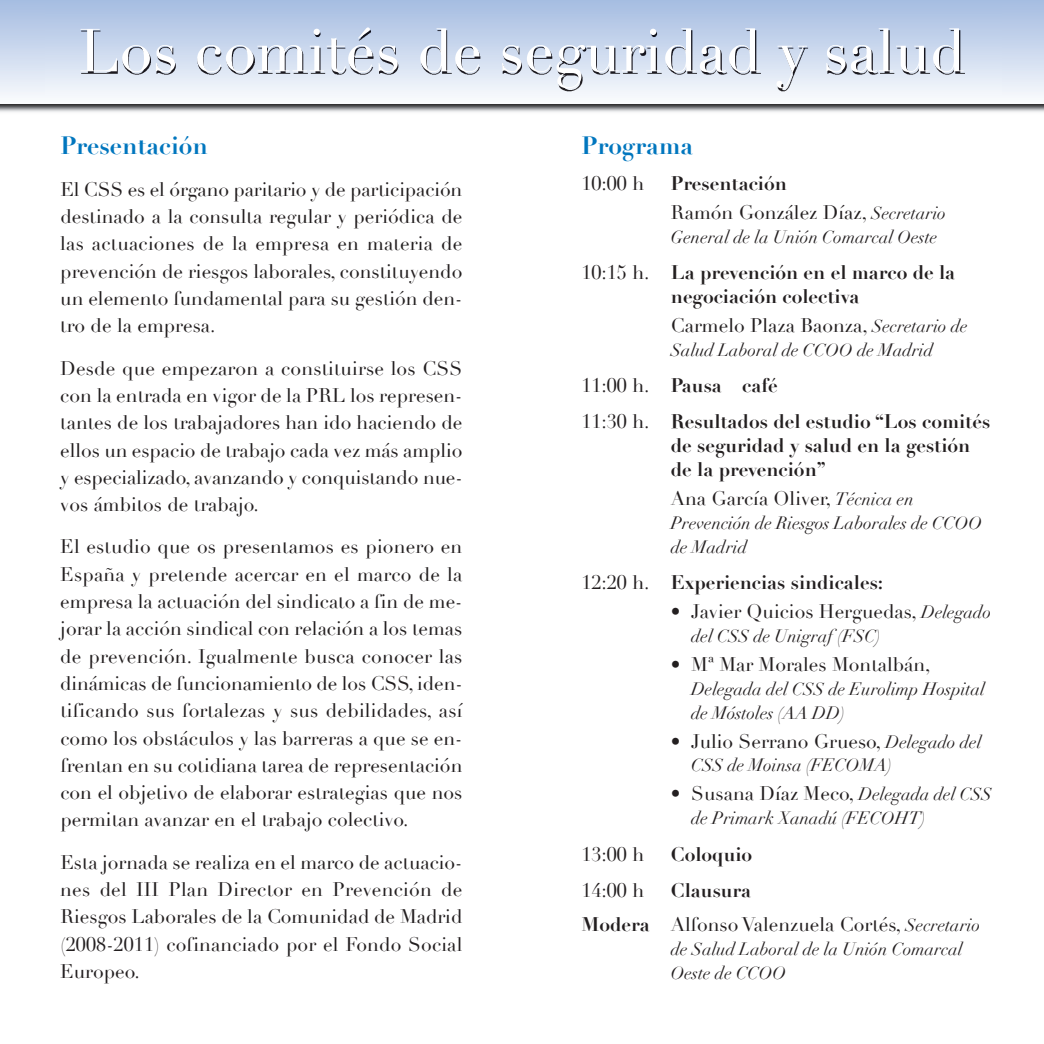
<style>
.page{position:relative;width:1044px;height:1044px;background:#fff}
.page>*{position:absolute;margin:0;border:0;box-sizing:border-box;transform-origin:0 0}
.t1{font:59.5px "Didot";color:#fff}
.t2{font:700 24.5px "Didot";color:#0076be}
.t3{font:19.25px/27.3px "Didot";color:#231f20;text-align:justify}
.t4{font:700 19.25px/24px "Didot";color:#231f20}
.t5{font:italic 17.5px/24px "Didot";color:#231f20}
.s1{font-weight:700}
.s2{font-style:italic;font-size:17.5px}
.s3{font-weight:400}
</style>
<div class="page">
<img style="left:0;top:104px;width:1043px;height:8px">
<div style="left:0;top:0;width:1043px;height:103px;background:linear-gradient(to bottom,#a4bbe0,#f9fbfd)"></div>
<img style="left:46px;top:6px;width:955px;height:89px">
<h1 class="t1" style="left:79px;top:15px;width:887px">Los comités de seguridad y salud</h1>
<p class="t2" style="left:60px;top:130px;width:149px">Presentación</p>
<p class="t3" style="left:60px;top:176px;width:403px">El CSS es el órgano paritario y de participación destinado a la consulta regular y periódica de las actuaciones de la empresa en materia de prevención de riesgos laborales, constituyendo un elemento fundamental para su gestión den&shy;tro de la empresa.</p>
<p class="t3" style="left:60px;top:354px;width:404px">Desde que empezaron a constituirse los CSS con la entrada en vigor de la PRL los represen&shy;tantes de los trabajadores han ido haciendo de ellos un espacio de trabajo cada vez más amplio y especializado, avanzando y conquistando nue&shy;vos ámbitos de trabajo.</p>
<p class="t3" style="left:60px;top:533px;width:403px">El estudio que os presentamos es pionero en España y pretende acercar en el marco de la empresa la actuación del sindicato a fin de me&shy;jorar la acción sindical con relación a los temas de prevención. Igualmente busca conocer las dinámicas de funcionamiento de los CSS, iden&shy;tificando sus fortalezas y sus debilidades, así como los obstáculos y las barreras a que se en&shy;frentan en su cotidiana tarea de representación con el objetivo de elaborar estrategias que nos permitan avanzar en el trabajo colectivo.</p>
<p class="t3" style="left:60px;top:848px;width:403px">Esta jornada se realiza en el marco de actuacio&shy;nes del III Plan Director en Prevención de Riesgos Laborales de la Comunidad de Madrid (2008-2011) cofinanciado por el Fondo Social Europeo.</p>
<p class="t2" style="left:581px;top:130px;width:113px">Programa</p>
<p class="t3" style="left:581px;top:170px;width:64px">10:00 h</p>
<p class="t3" style="left:670px;top:169px;width:276px;line-height:28.9px"><span class="s1">Presentación<br></span>Ramón González Díaz, <span class="s2">Secretario</span></p>
<p class="t5" style="left:670px;top:225px;width:268px">General de la Unión Comarcal Oeste</p>
<p class="t4" style="left:581px;top:260px;width:375px;text-align:center"><span class="s3">10:15 h.</span> La prevención en el marco de la negociación colectiva</p>
<p class="t3" style="left:670px;top:312px;width:298px">Carmelo Plaza Baonza, <span class="s2">Secretario de</span></p>
<p class="t5" style="left:670px;top:338px;width:264px">Salud Laboral de CCOO de Madrid</p>
<p class="t4" style="left:581px;top:367px;width:410px;line-height:36.2px"><span class="s3">11:00 h.</span> Pausa – café<br><span class="s3">11:30 h.</span> Resultados del estudio “Los comités</p>
<p class="t4" style="left:670px;top:433px;width:301px">de seguridad y salud en la gestión de la prevención”</p>
<p class="t3" style="left:670px;top:485px;width:244px">Ana García Oliver, <span class="s2">Técnica en</span></p>
<p class="t5" style="left:670px;top:511px;width:313px">Prevención de Riesgos Laborales de CCOO de Madrid</p>
<p class="t4" style="left:581px;top:570px;width:303px"><span class="s3">12:20 h.</span> Experiencias sindicales:</p>
<p class="t3" style="left:670px;top:598px;width:321px">• Javier Quicios Herguedas, <span class="s2">Delegado</span></p>
<p class="t5" style="left:691px;top:624px;width:191px">del CSS de Unigraf (FSC)</p>
<p class="t3" style="left:670px;top:651px;width:261px">• Mª Mar Morales Montalbán,</p>
<p class="t5" style="left:691px;top:677px;width:295px">Delegada del CSS de Eurolimp Hospital de Móstoles (AA DD)</p>
<p class="t3" style="left:670px;top:727px;width:312px">• Julio Serrano Grueso, <span class="s2">Delegado del</span></p>
<p class="t5" style="left:691px;top:753px;width:202px">CSS de Moinsa (FECOMA)</p>
<p class="t3" style="left:670px;top:780px;width:322px">• Susana Díaz Meco, <span class="s2">Delegada del CSS</span></p>
<p class="t5" style="left:691px;top:806px;width:236px">de Primark Xanadú (FECOHT)</p>
<p class="t3" style="left:581px;top:840px;width:64px">13:00 h</p>
<p class="t4" style="left:670px;top:841px;width:83px">Coloquio</p>
<p class="t3" style="left:581px;top:876px;width:64px">14:00 h</p>
<p class="t3" style="left:581px;top:873px;width:400px;line-height:33.8px;text-indent:89px"><span class="s1">Clausura<br>Modera</span> Alfonso Valenzuela Cortés, <span class="s2">Secretario</span></p>
<p class="t5" style="left:670px;top:936px;width:293px">de Salud Laboral de la Unión Comarcal<br>Oeste de CCOO</p>
</div>
